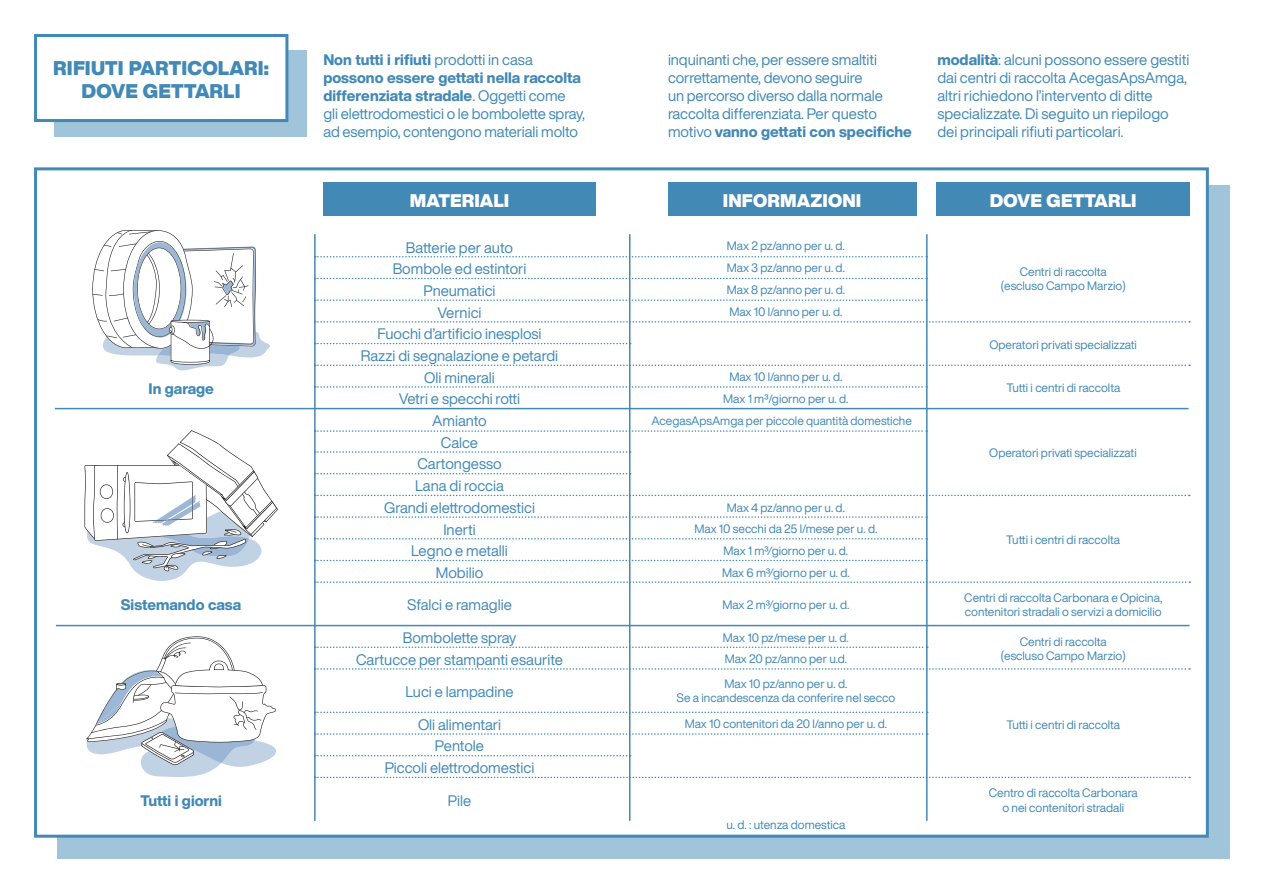
<style>
.page{position:relative;width:1268px;height:893px;background:#fff}
.page>*{position:absolute;margin:0;border:0;box-sizing:border-box;transform-origin:0 0}
.t1{font:19.5px/23.4px "Helvetica Now Display";letter-spacing:.01em;color:#4289b6;text-align:center}
.t2{font:18px "Helvetica Now Display";letter-spacing:.01em;color:#fff}
.t3{font:15px/18px "Helvetica Now Display";letter-spacing:-.005em;color:#4289b6;text-align:center}
.t4{font:800 15px "Helvetica Now Display";color:#4289b6}
.t5{font:12px/14.4px "Helvetica Now Display";color:#4289b6;text-align:center}
.s1{font-weight:800}
</style>
<div class="page">
<div style="left:58px;top:185px;width:1171px;height:674px;background:#a0c4da"></div>
<div style="left:34px;top:167px;width:1174px;height:671px;background:#fff;border:3px solid #4289b6"></div>
<div style="left:323px;top:182px;width:272px;height:34px;background:#4289b6"></div>
<div style="left:668px;top:182px;width:248px;height:34px;background:#4289b6"></div>
<div style="left:54px;top:50px;width:252px;height:87px;background:#a0c4da"></div>
<hr style="left:314px;top:234px;width:1px;height:587px;background:#4289b6">
<hr style="left:629px;top:234px;width:1px;height:587px;background:#4289b6">
<hr style="left:925px;top:234px;width:2px;height:587px;background:#4289b6">
<div style="left:936px;top:182px;width:253px;height:34px;background:#4289b6"></div>
<svg style="left:92px;top:230px;width:178px;height:140px"></svg>
<svg style="left:84px;top:430px;width:194px;height:151px"></svg>
<svg style="left:86px;top:636px;width:190px;height:141px"></svg>
<div style="left:34px;top:34px;width:254px;height:88px;background:#fff;border:3px solid #4289b6"></div>
<hr style="left:55px;top:408px;width:1133px;height:1px;background:#4289b6">
<hr style="left:56px;top:625px;width:1133px;height:1px;background:#4289b6">
<svg style="left:315px;top:256px;width:611px;height:2px"></svg>
<svg style="left:315px;top:278px;width:611px;height:1px"></svg>
<svg style="left:315px;top:299px;width:611px;height:2px"></svg>
<svg style="left:315px;top:321px;width:874px;height:2px"></svg>
<svg style="left:315px;top:343px;width:313px;height:1px"></svg>
<svg style="left:315px;top:364px;width:874px;height:2px"></svg>
<svg style="left:315px;top:386px;width:611px;height:2px"></svg>
<svg style="left:315px;top:430px;width:611px;height:2px"></svg>
<svg style="left:315px;top:451px;width:313px;height:2px"></svg>
<svg style="left:315px;top:473px;width:313px;height:1px"></svg>
<svg style="left:315px;top:495px;width:874px;height:1px"></svg>
<svg style="left:315px;top:516px;width:611px;height:2px"></svg>
<svg style="left:315px;top:538px;width:611px;height:2px"></svg>
<svg style="left:315px;top:560px;width:611px;height:1px"></svg>
<svg style="left:315px;top:581px;width:874px;height:2px"></svg>
<svg style="left:315px;top:646px;width:612px;height:2px"></svg>
<svg style="left:315px;top:668px;width:874px;height:2px"></svg>
<svg style="left:315px;top:712px;width:611px;height:1px"></svg>
<svg style="left:315px;top:733px;width:611px;height:2px"></svg>
<svg style="left:315px;top:755px;width:313px;height:1px"></svg>
<svg style="left:315px;top:777px;width:874px;height:1px"></svg>
<h1 class="t1" style="left:53px;top:57px;width:217px">RIFIUTI PARTICOLARI:<br>DOVE GETTARLI</h1>
<p class="t3" style="left:323px;top:51px;width:263px;text-align:left"><span class="s1">Non tutti i rifiuti</span> prodotti in casa <span class="s1">possono essere gettati nella raccolta differenziata stradale</span>. Oggetti come<br>gli elettrodomestici o le bombolette spray, ad esempio, contengono materiali molto</p>
<p class="t3" style="left:668px;top:51px;width:245px;text-align:left">inquinanti che, per essere smaltiti correttamente, devono seguire<br>un percorso diverso dalla normale raccolta differenziata. Per questo motivo <span class="s1">vanno gettati con specifiche</span></p>
<p class="t3" style="left:937px;top:51px;width:253px;text-align:left"><span class="s1">modalità</span>: alcuni possono essere gestiti dai centri di raccolta AcegasApsAmga, altri richiedono l’intervento di ditte specializzate. Di seguito un riepilogo dei principali rifiuti particolari.</p>
<p class="t2" style="left:409px;top:188px;width:101px">MATERIALI</p>
<p class="t2" style="left:722px;top:188px;width:140px">INFORMAZIONI</p>
<p class="t2" style="left:989px;top:188px;width:148px">DOVE GETTARLI</p>
<p class="t4" style="left:148px;top:378px;width:67px">In garage</p>
<p class="t4" style="left:121px;top:595px;width:122px">Sistemando casa</p>
<p class="t4" style="left:140px;top:790px;width:83px">Tutti i giorni</p>
<p class="t3" style="left:392px;top:236px;width:135px;line-height:21.8px">Batterie per auto<br>Bombole ed estintori</p>
<p class="t5" style="left:726px;top:239px;width:119px">Max 2 pz/anno per u. d.</p>
<p class="t5" style="left:726px;top:257px;width:120px;line-height:21.9px;text-align:left">Max 3 pz/anno per u. d.<br>Max 8 pz/anno per u. d.</p>
<p class="t3" style="left:423px;top:281px;width:73px">Pneumatici</p>
<p class="t3" style="left:437px;top:303px;width:45px">Vernici</p>
<p class="t3" style="left:377px;top:325px;width:165px">Fuochi d’artificio inesplosi</p>
<p class="t3" style="left:361px;top:347px;width:199px">Razzi di segnalazione e petardi</p>
<p class="t3" style="left:424px;top:368px;width:72px">Oli minerali</p>
<p class="t3" style="left:399px;top:390px;width:123px">Vetri e specchi rotti</p>
<p class="t5" style="left:729px;top:304px;width:114px">Max 10 l/anno per u. d.</p>
<p class="t5" style="left:729px;top:370px;width:114px">Max 10 l/anno per u. d.</p>
<p class="t5" style="left:723px;top:391px;width:127px">Max 1 m3/giorno per u. d.</p>
<p class="t3" style="left:432px;top:412px;width:56px">Amianto</p>
<p class="t5" style="left:651px;top:413px;width:262px">AcegasApsAmga per piccole quantità domestiche</p>
<p class="t3" style="left:415px;top:431px;width:90px;line-height:21.8px">Calce<br>Cartongesso<br>Lana di roccia</p>
<p class="t5" style="left:1000px;top:264px;width:126px">Centri di raccolta (escluso Campo Marzio)</p>
<p class="t5" style="left:989px;top:337px;width:149px">Operatori privati specializzati</p>
<p class="t5" style="left:1006px;top:381px;width:115px">Tutti i centri di raccolta</p>
<p class="t5" style="left:989px;top:446px;width:149px">Operatori privati specializzati</p>
<p class="t3" style="left:384px;top:496px;width:152px;line-height:21.8px">Grandi elettrodomestici<br>Inerti</p>
<p class="t3" style="left:411px;top:540px;width:98px;line-height:21.8px">Legno e metalli<br>Mobilio</p>
<p class="t3" style="left:407px;top:596px;width:106px">Sfalci e ramaglie</p>
<p class="t5" style="left:694px;top:496px;width:184px;line-height:21.8px">Max 4 pz/anno per u. d.<br>Max 10 secchi da 25 l/mese per u. d.<br>Max 1 m3/giorno per u. d.<br>Max 6 m3/giorno per u. d.</p>
<p class="t5" style="left:722px;top:598px;width:129px">Max 2 m3/giorno per u. d.</p>
<p class="t5" style="left:964px;top:590px;width:199px;text-align:left">Centri di raccolta Carbonara e Opicina, contenitori stradali o servizi a domicilio</p>
<p class="t5" style="left:1005px;top:532px;width:115px">Tutti i centri di raccolta</p>
<p class="t3" style="left:402px;top:628px;width:115px">Bombolette spray</p>
<p class="t5" style="left:722px;top:630px;width:127px">Max 10 pz/mese per u. d.</p>
<p class="t3" style="left:356px;top:650px;width:208px">Cartucce per stampanti esaurite</p>
<p class="t5" style="left:724px;top:652px;width:124px">Max 20 pz/anno per u.d.</p>
<p class="t3" style="left:405px;top:683px;width:110px">Luci e lampadine</p>
<p class="t5" style="left:676px;top:676px;width:220px">Max 10 pz/anno per u. d.<br>Se a incandescenza da conferire nel secco</p>
<p class="t5" style="left:1000px;top:634px;width:126px">Centri di raccolta (escluso Campo Marzio)</p>
<p class="t3" style="left:418px;top:715px;width:85px">Oli alimentari</p>
<p class="t5" style="left:684px;top:717px;width:204px">Max 10 contenitori da 20 l/anno per u. d.</p>
<p class="t5" style="left:1006px;top:717px;width:115px">Tutti i centri di raccolta</p>
<p class="t3" style="left:384px;top:735px;width:151px;line-height:21.8px">Pentole<br>Piccoli elettrodomestici</p>
<p class="t3" style="left:448px;top:791px;width:25px">Pile</p>
<p class="t5" style="left:988px;top:786px;width:150px">Centro di raccolta Carbonara o nei contenitori stradali</p>
<p class="t5" style="left:726px;top:817px;width:120px">u. d. : utenza domestica</p>
</div>
